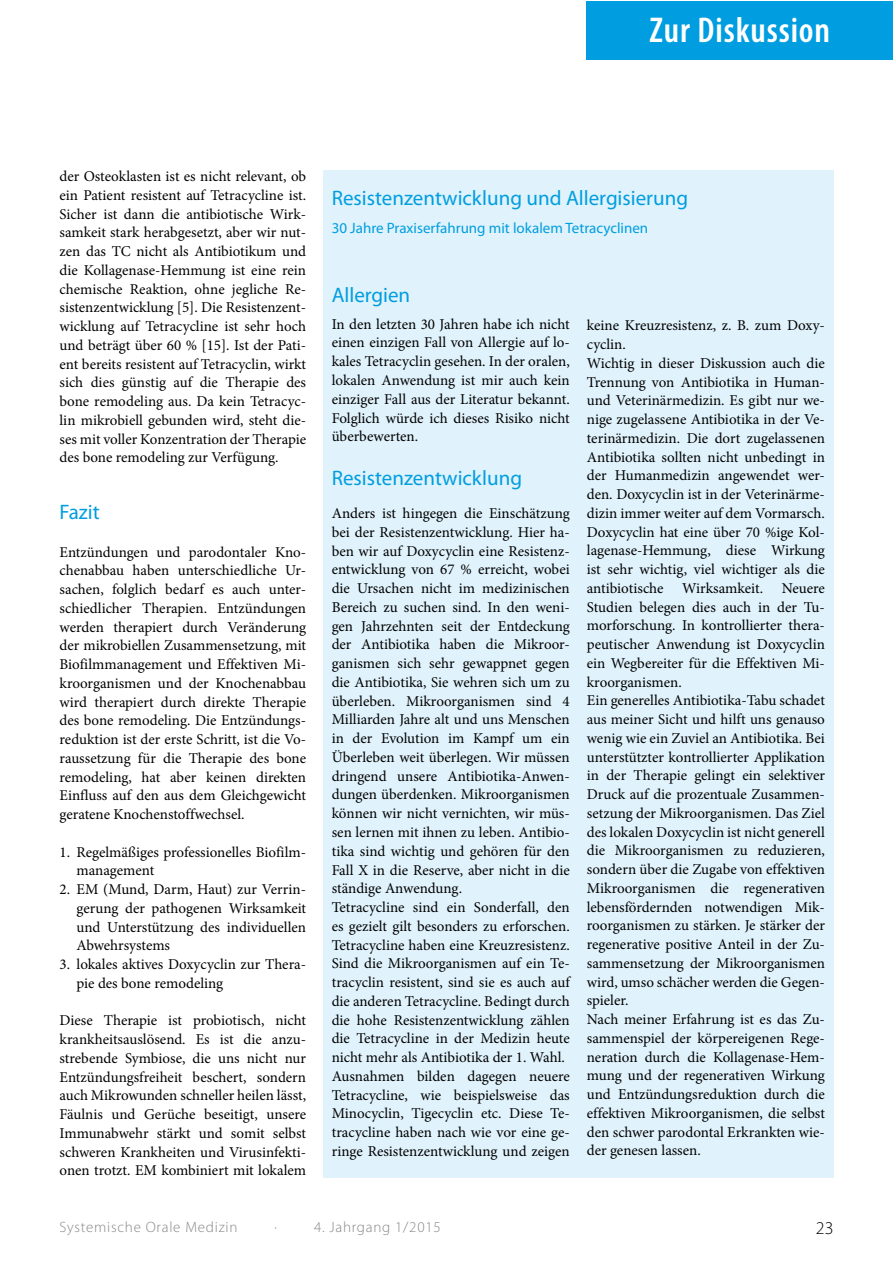
<style>
.page{position:relative;width:893px;height:1263px;background:#fff}
.page>*{position:absolute;margin:0;border:0;box-sizing:border-box;transform-origin:0 0}
.t1{font:600 condensed 36px "Myriad Pro";letter-spacing:.025em;color:#fff}
.t2{font:21px "Myriad Pro";color:#009ee0}
.t3{font:300 18px "Myriad Pro";color:#000}
.t4{font:15px/18.8px "Minion Pro";color:#000;text-align:justify}
.t5{font:15px "Myriad Pro";color:#009ee0}
.t6{font:300 15px "Myriad Pro";letter-spacing:.05em;color:#87888a}
</style>
<div class="page">
<div style="left:323px;top:170px;width:510px;height:1008px;background:#e0f2fb"></div>
<div style="left:587px;top:1px;width:305px;height:59px;background:#009ee0"></div>
<h1 class="t1" style="left:649px;top:10px;width:182px">Zur Diskussion</h1>
<p class="t4" style="left:60px;top:167px;width:248px">der Osteoklasten ist es nicht relevant, ob ein Patient resistent auf Tetracycline ist.<br>Sicher ist dann die antibiotische Wirk&shy;samkeit stark herabgesetzt, aber wir nut&shy;zen das TC nicht als Antibiotikum und die Kollagenase-Hemmung ist eine rein chemische Reaktion, ohne jegliche Re&shy;sistenzentwicklung [5]. Die Resistenzent&shy;wicklung auf Tetracycline ist sehr hoch und beträgt über 60 % [15]. Ist der Pati&shy;ent bereits resistent auf Tetracyclin, wirkt sich dies günstig auf die Therapie des bone remodeling aus. Da kein Tetracyc&shy;lin mikrobiell gebunden wird, steht die&shy;ses mit voller Konzentration der Therapie des bone remodeling zur Verfügung.</p>
<h2 class="t2" style="left:60px;top:499px;width:42px">Fazit</h2>
<p class="t4" style="left:60px;top:542px;width:248px">Entzündungen und parodontaler Kno&shy;chenabbau haben unterschiedliche Ur&shy;sachen, folglich bedarf es auch unter&shy;schiedlicher Therapien. Entzündungen werden therapiert durch Veränderung der mikrobiellen Zusammensetzung, mit Biofilmmanagement und Effektiven Mi&shy;kroorganismen und der Knochenabbau wird therapiert durch direkte Therapie des bone remodeling. Die Entzündungs&shy;reduktion ist der erste Schritt, ist die Vo&shy;raussetzung für die Therapie des bone remodeling, hat aber keinen direkten Einfluss auf den aus dem Gleichgewicht geratene Knochenstoffwechsel.</p>
<p class="t4" style="left:77px;top:842px;width:231px;text-indent:-17px">1. Regelmäßiges professionelles Biofilm&shy;management</p>
<p class="t4" style="left:77px;top:880px;width:231px;text-indent:-17px">2. EM (Mund, Darm, Haut) zur Verrin&shy;gerung der pathogenen Wirksamkeit und Unterstützung des individuellen Abwehrsystems</p>
<p class="t4" style="left:77px;top:955px;width:231px;text-indent:-17px">3. lokales aktives Doxycyclin zur Thera&shy;pie des bone remodeling</p>
<p class="t4" style="left:60px;top:1011px;width:248px">Diese Therapie ist probiotisch, nicht krankheitsauslösend. Es ist die anzu&shy;strebende Symbiose, die uns nicht nur Entzündungsfreiheit beschert, sondern auch Mikrowunden schneller heilen lässt, Fäulnis und Gerüche beseitigt, unsere Immunabwehr stärkt und somit selbst schweren Krankheiten und Virusinfekti&shy;onen trotzt. EM kombiniert mit lokalem</p>
<h2 class="t2" style="left:332px;top:185px;width:358px">Resistenzentwicklung und Allergisierung</h2>
<p class="t5" style="left:332px;top:219px;width:318px">30 Jahre Praxiserfahrung mit lokalem Tetracyclinen</p>
<h2 class="t2" style="left:332px;top:282px;width:80px">Allergien</h2>
<p class="t4" style="left:332px;top:315px;width:240px">In den letzten 30 Jahren habe ich nicht einen einzigen Fall von Allergie auf lo&shy;kales Tetracyclin gesehen. In der oralen, lokalen Anwendung ist mir auch kein einziger Fall aus der Literatur bekannt.<br>Folglich würde ich dieses Risiko nicht überbewerten.</p>
<h2 class="t2" style="left:332px;top:465px;width:192px">Resistenzentwicklung</h2>
<p class="t4" style="left:332px;top:504px;width:240px;text-align:left">Anders ist hingegen die Einschätzung bei der Resistenzentwicklung. Hier ha&shy;ben wir auf Doxycyclin eine Resistenz&shy;entwicklung von 67 % erreicht, wobei die Ursachen nicht im medizinischen Bereich zu suchen sind. In den weni&shy;gen Jahrzehnten seit der Entdeckung der Antibiotika haben die Mikroor&shy;ganismen sich sehr gewappnet gegen die Antibiotika, Sie wehren sich um zu überleben. Mikroorganismen sind 4<br>Milliarden Jahre alt und uns Menschen in der Evolution im Kampf um ein Überleben weit überlegen. Wir müssen dringend unsere Antibiotika-Anwen&shy;dungen überdenken. Mikroorganismen können wir nicht vernichten, wir müs&shy;sen lernen mit ihnen zu leben. Antibio&shy;tika sind wichtig und gehören für den Fall X in die Reserve, aber nicht in die ständige Anwendung.<br>Tetracycline sind ein Sonderfall, den es gezielt gilt besonders zu erforschen.<br>Tetracycline haben eine Kreuzresistenz.<br>Sind die Mikroorganismen auf ein Te&shy;tracyclin resistent, sind sie es auch auf die anderen Tetracycline. Bedingt durch die hohe Resistenzentwicklung zählen die Tetracycline in der Medizin heute nicht mehr als Antibiotika der 1. Wahl.<br>Ausnahmen bilden dagegen neuere Tetracycline, wie beispielsweise das Minocyclin, Tigecyclin etc. Diese Te&shy;tracycline haben nach wie vor eine ge&shy;ringe Resistenzentwicklung und zeigen</p>
<p class="t4" style="left:587px;top:316px;width:240px;text-align:left">keine Kreuzresistenz, z. B. zum Doxy&shy;cyclin.<br>Wichtig in dieser Diskussion auch die Trennung von Antibiotika in Human&shy;und Veterinärmedizin. Es gibt nur we&shy;nige zugelassene Antibiotika in der Ve&shy;terinärmedizin. Die dort zugelassenen Antibiotika sollten nicht unbedingt in der Humanmedizin angewendet wer&shy;den. Doxycyclin ist in der Veterinärme&shy;dizin immer weiter auf dem Vormarsch.<br>Doxycyclin hat eine über 70 %ige Kol&shy;lagenase-Hemmung, diese Wirkung ist sehr wichtig, viel wichtiger als die antibiotische Wirksamkeit. Neuere Studien belegen dies auch in der Tu&shy;morforschung. In kontrollierter thera&shy;peutischer Anwendung ist Doxycyclin ein Wegbereiter für die Effektiven Mi&shy;kroorganismen.<br>Ein generelles Antibiotika-Tabu schadet aus meiner Sicht und hilft uns genauso wenig wie ein Zuviel an Antibiotika. Bei unterstützter kontrollierter Applikation in der Therapie gelingt ein selektiver Druck auf die prozentuale Zusammen&shy;setzung der Mikroorganismen. Das Ziel des lokalen Doxycyclin ist nicht generell die Mikroorganismen zu reduzieren, sondern über die Zugabe von effektiven Mikroorganismen die regenerativen lebensfördernden notwendigen Mik&shy;roorganismen zu stärken. Je stärker der regenerative positive Anteil in der Zu&shy;sammensetzung der Mikroorganismen wird, umso schächer werden die Gegen&shy;spieler.<br>Nach meiner Erfahrung ist es das Zu&shy;sammenspiel der körpereigenen Rege&shy;neration durch die Kollagenase-Hem&shy;mung und der regenerativen Wirkung und Entzündungsreduktion durch die effektiven Mikroorganismen, die selbst den schwer parodontal Erkrankten wie&shy;der genesen lassen.</p>
<p class="t6" style="left:60px;top:1218px;width:179px">Systemische Orale Medizin</p>
<p class="t6" style="left:274px;top:1218px;width:4px">·</p>
<p class="t6" style="left:314px;top:1218px;width:128px">4. Jahrgang 1/2015</p>
<p class="t3" style="left:816px;top:1218px;width:19px">23</p>
</div>
